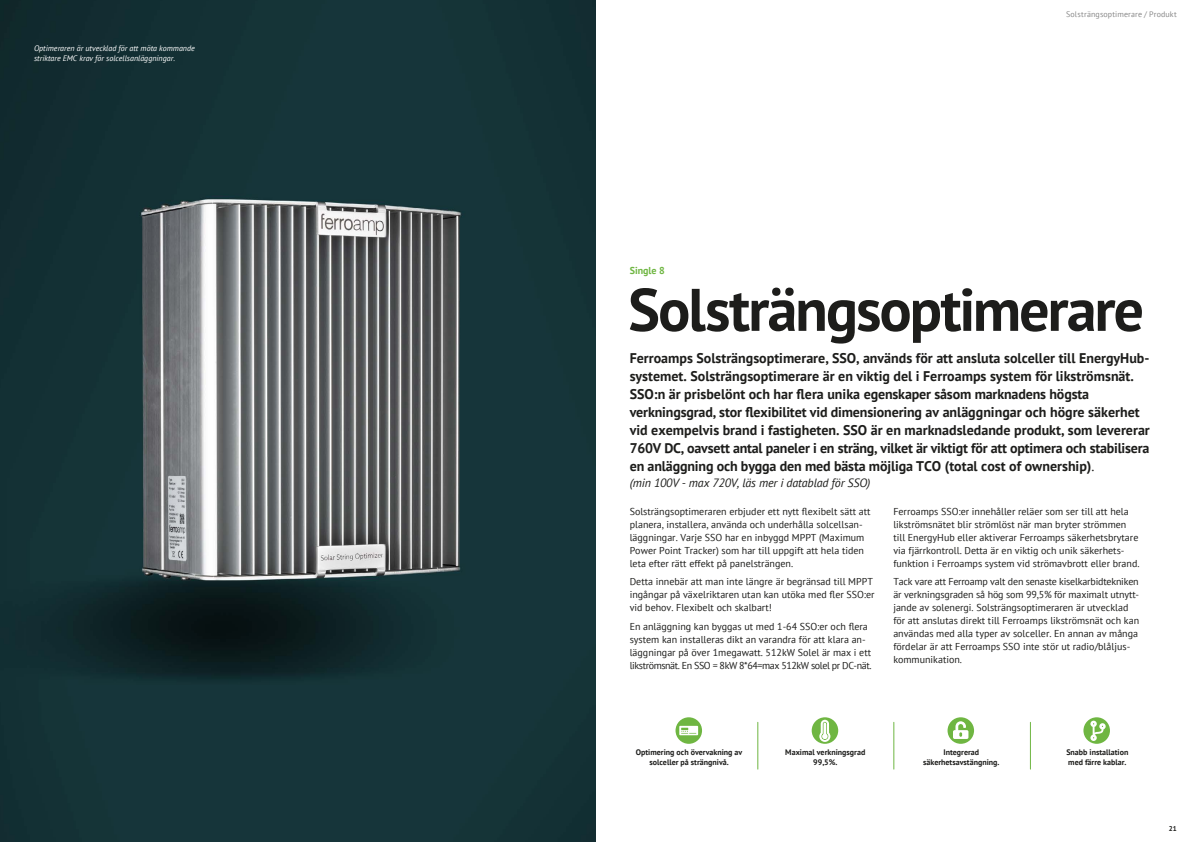
<style>
.page{position:relative;width:1191px;height:842px;background:#fff}
.page>*{position:absolute;margin:0;border:0;box-sizing:border-box;transform-origin:0 0}
.t1{font:700 60px "PT Sans";letter-spacing:-.035em;color:#1d1d1b}
.t2{font:700 14px/18px "PT Sans";color:#1d1d1b}
.t3{font:italic 12px "PT Sans";letter-spacing:-.01em;color:#1d1d1b}
.t4{font:10px/13px "PT Sans";color:#1d1d1b}
.t5{font:700 10px "PT Sans";color:#6fb642}
.t6{font:700 8px/10px "PT Sans";color:#1d1d1b;text-align:center}
.t7{font:italic 8px/10px "PT Sans";color:#fff}
.t8{font:8px "PT Sans";letter-spacing:.015em;color:#878787}
.t9{font:700 7px "PT Sans";color:#1d1d1b}
.s1{font-weight:400}
</style>
<div class="page">
<img style="left:0;top:0;width:595px;height:842px">
<hr style="left:757px;top:722px;width:1px;height:47px;background:#6fb642">
<hr style="left:893px;top:722px;width:1px;height:47px;background:#6fb642">
<hr style="left:1030px;top:722px;width:1px;height:47px;background:#6fb642">
<svg style="left:1083px;top:717px;width:27px;height:27px"></svg>
<svg style="left:1090px;top:721px;width:15px;height:20px"></svg>
<div style="left:811px;top:717px;width:27px;height:27px;background:#6fb642;border-radius:50%"></div>
<svg style="left:819px;top:720px;width:11px;height:22px"></svg>
<svg style="left:947px;top:717px;width:27px;height:27px"></svg>
<svg style="left:953px;top:721px;width:15px;height:18px"></svg>
<svg style="left:675px;top:717px;width:27px;height:27px"></svg>
<svg style="left:679px;top:726px;width:19px;height:9px"></svg>
<p class="t7" style="left:34px;top:43px;width:162px">Optimeraren är utvecklad för att möta kommande striktare EMC krav för solcellsanläggningar.</p>
<p class="t5" style="left:629px;top:264px;width:37px">Single 8</p>
<p class="t8" style="left:1066px;top:9px;width:112px">Solsträngsoptimerare / Produkt</p>
<h1 class="t1" style="left:628px;top:270px;width:517px">Solsträngsoptimerare</h1>
<p class="t2" style="left:629px;top:349px;width:521px">Ferroamps Solsträngsoptimerare, SSO, används för att ansluta solceller till EnergyHub&shy;systemet. Solsträngsoptimerare är en viktig del i Ferroamps system för likströmsnät.<br>SSO:n är prisbelönt och har flera unika egenskaper såsom marknadens högsta verkningsgrad, stor flexibilitet vid dimensionering av anläggningar och högre säkerhet vid exempelvis brand i fastigheten. SSO är en marknadsledande produkt, som levererar 760V DC, oavsett antal paneler i en sträng, vilket är viktigt för att optimera och stabilisera en anläggning och bygga den med bästa möjliga TCO (total cost of ownership)<span class="s1">.</span></p>
<p class="t3" style="left:629px;top:475px;width:242px">(min 100V - max 720V, läs mer i datablad för SSO)</p>
<p class="t4" style="left:629px;top:504px;width:242px">Solsträngsoptimeraren erbjuder ett nytt flexibelt sätt att planera, installera, använda och underhålla solcellsan&shy;läggningar. Varje SSO har en inbyggd MPPT (Maximum Power Point Tracker) som har till uppgift att hela tiden leta efter rätt effekt på panelsträngen.</p>
<p class="t4" style="left:629px;top:575px;width:246px">Detta innebär att man inte längre är begränsad till MPPT ingångar på växelriktaren utan kan utöka med fler SSO:er vid behov. Flexibelt och skalbart!</p>
<p class="t4" style="left:629px;top:620px;width:243px">En anläggning kan byggas ut med 1-64 SSO:er och flera system kan installeras dikt an varandra för att klara an&shy;läggningar på över 1megawatt. 512kW Solel är max i ett likströmsnät. En SSO = 8kW 8*64=max 512kW solel pr DC-nät.</p>
<p class="t4" style="left:893px;top:504px;width:248px">Ferroamps SSO:er innehåller reläer som ser till att hela likströmsnätet blir strömlöst när man bryter strömmen till EnergyHub eller aktiverar Ferroamps säkerhetsbrytare via fjärrkontroll. Detta är en viktig och unik säkerhets&shy;funktion i Ferroamps system vid strömavbrott eller brand.</p>
<p class="t4" style="left:893px;top:575px;width:247px">Tack vare att Ferroamp valt den senaste kiselkarbidtekniken är verkningsgraden så hög som 99,5% för maximalt utnytt&shy;jande av solenergi. Solsträngsoptimeraren är utvecklad för att anslutas direkt till Ferroamps likströmsnät och kan användas med alla typer av solceller. En annan av många fördelar är att Ferroamps SSO inte stör ut radio/blåljus&shy;kommunikation.</p>
<p class="t6" style="left:636px;top:747px;width:108px">Optimering och övervakning av solceller på strängnivå.</p>
<p class="t6" style="left:785px;top:747px;width:82px">Maximal verkningsgrad<br>99,5%.</p>
<p class="t6" style="left:923px;top:747px;width:78px">Integrerad säkerhetsavstängning.</p>
<p class="t6" style="left:1066px;top:747px;width:64px;text-align:left">Snabb installation med färre kablar.</p>
<p class="t9" style="left:1168px;top:824px;width:9px">21</p>
</div>
